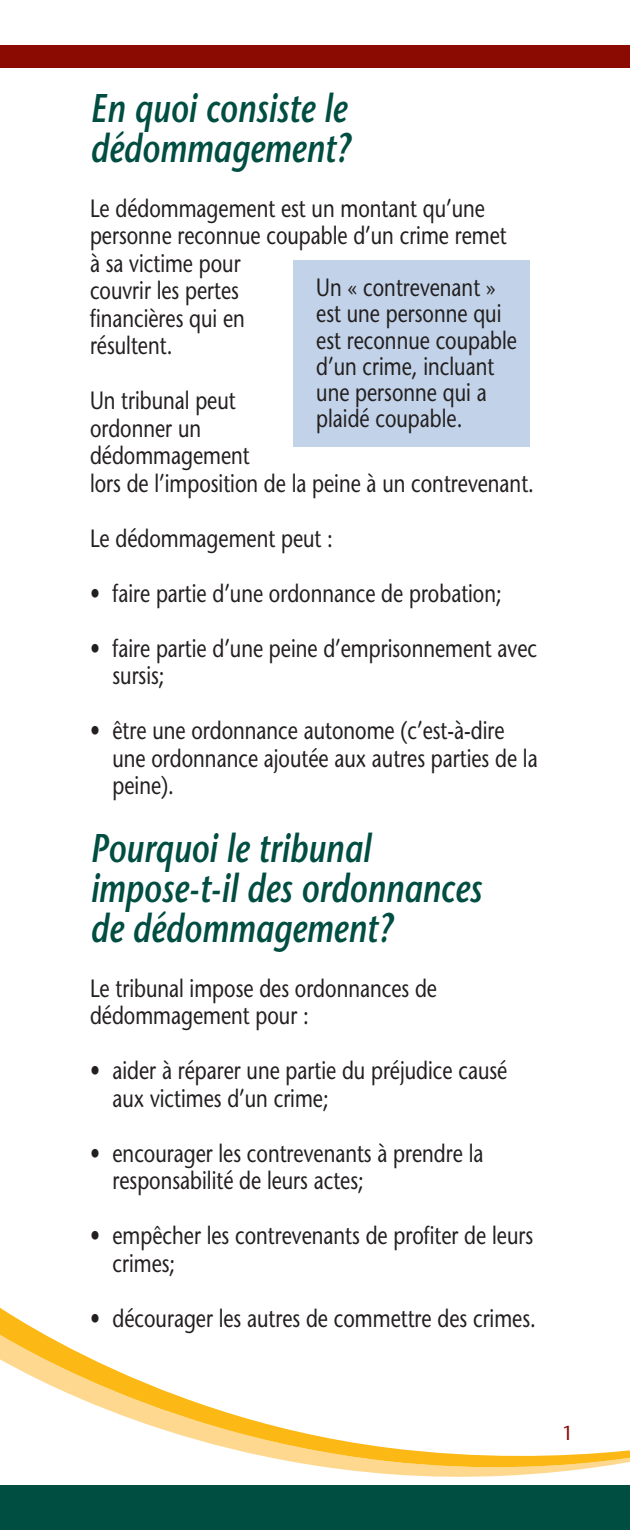
<style>
.page{position:relative;width:630px;height:1530px;background:#fff}
.page>*{position:absolute;margin:0;border:0;box-sizing:border-box;transform-origin:0 0}
.Inside_Head_1{font:italic 600 40px/40px "Stone Sans";color:#004d42;scale:.8 1}
.Body_Bullets{font:25px/27.5px "Stone Sans";color:#231f20;scale:.8 1}
.Body_Text{font:25px/27.5px "Stone Sans";color:#231f20;scale:.8 1}
.Box_text{font:25px "Stone Sans";color:#231f20;scale:.8 1}
.t1{font:20px "Stone Sans";color:#8b0a02;scale:.95 1}
</style>
<div class="page">
<svg style="left:0;top:1307px;width:630px;height:170px"></svg>
<div style="left:0;top:45px;width:630px;height:23px;background:#8b0a02"></div>
<div style="left:0;top:1485px;width:630px;height:45px;background:#004d42"></div>
<div style="left:294px;top:261px;width:236px;height:186px;background:#c2d3e9"></div>
<p class="Inside_Head_1" style="left:90px;top:87px;width:327px">En quoi consiste le dédommagement?</p>
<p class="Body_Text" style="left:90px;top:194px;width:523px">Le dédommagement est un montant qu’une personne reconnue coupable d’un crime remet à sa victime pour<br>couvrir les pertes<br>financières qui en<br>résultent.</p>
<p class="Body_Text" style="left:90px;top:387px;width:556px">Un tribunal peut<br>ordonner un<br>dédommagement<br>lors de l’imposition de la peine à un contrevenant.</p>
<p class="Body_Text" style="left:90px;top:524px;width:305px">Le dédommagement peut :</p>
<p class="Body_Bullets" style="left:90px;top:579px;width:516px">• faire partie d’une ordonnance de probation;</p>
<p class="Body_Bullets" style="left:112px;top:634px;width:532px;text-indent:-22px">• faire partie d’une peine d’emprisonnement avec sursis;</p>
<p class="Body_Bullets" style="left:112px;top:717px;width:533px;text-indent:-22px">• être une ordonnance autonome (c’est-à-dire une ordonnance ajoutée aux autres parties de la peine).</p>
<p class="Inside_Head_1" style="left:90px;top:827px;width:352px">Pourquoi le tribunal</p>
<p class="Inside_Head_1" style="left:90px;top:867px;width:491px">impose-t-il des ordonnances</p>
<p class="Inside_Head_1" style="left:90px;top:907px;width:379px">de dédommagement?</p>
<p class="Body_Text" style="left:90px;top:974px;width:435px">Le tribunal impose des ordonnances de dédommagement pour :</p>
<p class="Body_Bullets" style="left:112px;top:1057px;width:495px;text-indent:-22px">• aider à réparer une partie du préjudice causé aux victimes d’un crime;</p>
<p class="Body_Bullets" style="left:112px;top:1139px;width:465px;text-indent:-22px">• encourager les contrevenants à prendre la responsabilité de leurs actes;</p>
<p class="Body_Bullets" style="left:112px;top:1222px;width:527px;text-indent:-22px">• empêcher les contrevenants de profiter de leurs crimes;</p>
<p class="Body_Bullets" style="left:90px;top:1304px;width:559px">• décourager les autres de commettre des crimes.</p>
<p class="Box_text" style="left:316px;top:272px;width:226px">Un « contrevenant »</p>
<p class="Box_text" style="left:316px;top:298px;width:233px">est une personne qui</p>
<p class="Box_text" style="left:316px;top:324px;width:252px">est reconnue coupable</p>
<p class="Box_text" style="left:316px;top:351px;width:224px">d’un crime, incluant</p>
<p class="Box_text" style="left:316px;top:377px;width:215px">une personne qui a</p>
<p class="Box_text" style="left:316px;top:403px;width:184px">plaidé coupable.</p>
<p class="t1" style="left:562px;top:1420px;width:13px">1</p>
</div>
